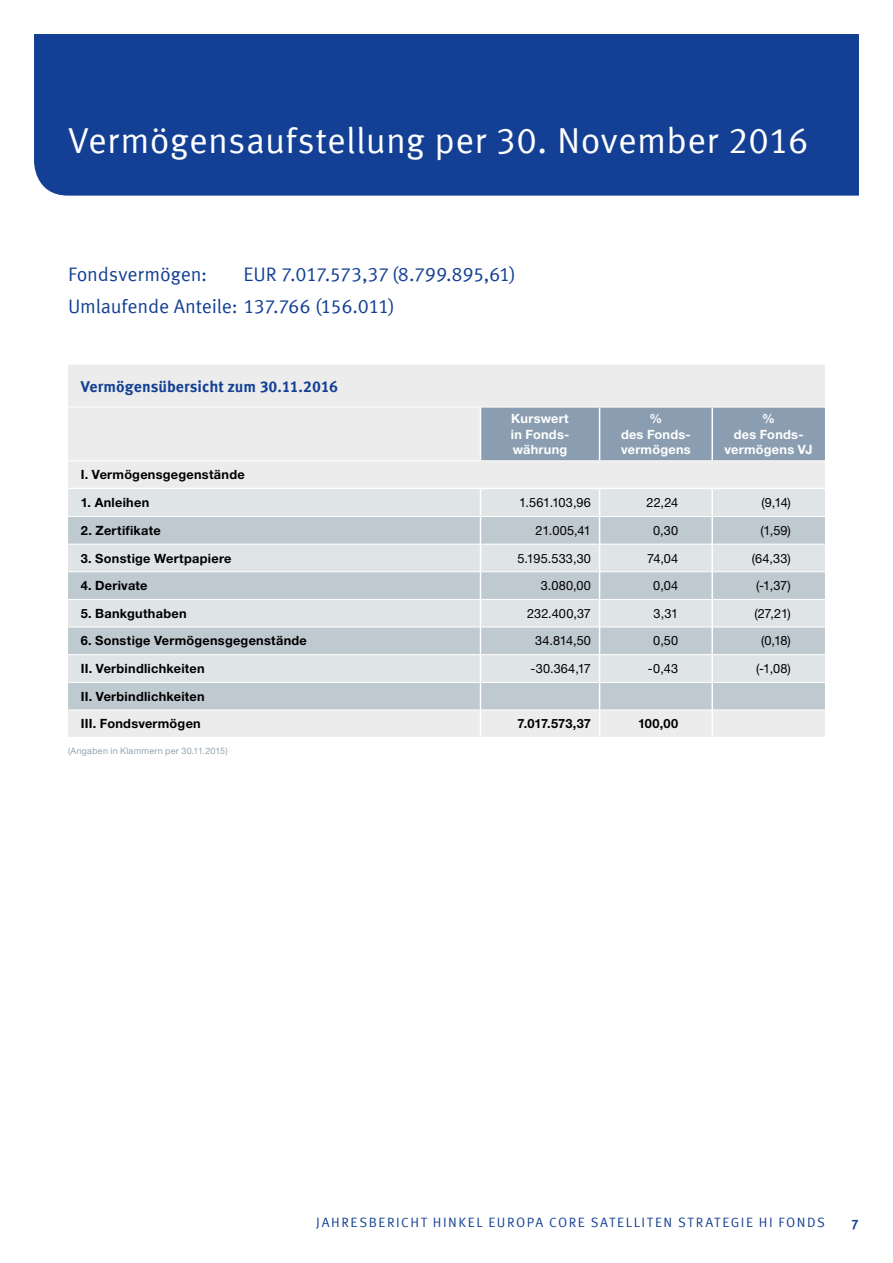
<style>
.page{position:relative;width:893px;height:1263px;background:#fff}
.page>*{position:absolute;margin:0;border:0;box-sizing:border-box;transform-origin:0 0}
.t1{font:36px "Meta Offc Pro Norm";letter-spacing:.01em;color:#fff}
.t2{font:19.5px/32px "Meta Offc Pro Norm";letter-spacing:-.01em;color:#134094}
.t3{font:700 15.75px "Meta Offc Pro";color:#134094}
.t4{font:13.5px "Meta Offc Pro Norm";letter-spacing:.115em;color:#134094}
.t5{font:700 13.5px "Meta Offc Pro";color:#134094}
.t6{font:700 12.75px/27.6px "Helvetica Neue LTW1 G";letter-spacing:.02em;color:#000}
.t7{font:12.75px "Helvetica Neue LTW1 G";letter-spacing:.01em;color:#000}
.t8{font:700 12.75px/15.9px "Helvetica Neue LTW1 G";letter-spacing:.02em;color:#fff;text-align:center}
.t9{font:9px "Helvetica Neue LTW1 G";letter-spacing:.025em;color:#94a5b0}
</style>
<div class="page">
<div style="left:34px;top:34px;width:825px;height:162px;background:#134094"></div>
<div style="left:68px;top:365px;width:757px;height:123px;background:#ececed"></div>
<div style="left:481px;top:408px;width:344px;height:52px;background:#8b9eb1"></div>
<hr style="left:68px;top:407px;width:412px;height:1px;background:#fff">
<hr style="left:480px;top:407px;width:120px;height:1px;background:#fff">
<hr style="left:600px;top:407px;width:112px;height:1px;background:#fff">
<hr style="left:712px;top:407px;width:113px;height:1px;background:#fff">
<hr style="left:68px;top:460px;width:412px;height:1px;background:#fff">
<hr style="left:480px;top:460px;width:120px;height:1px;background:#fff">
<hr style="left:600px;top:460px;width:112px;height:1px;background:#fff">
<hr style="left:712px;top:460px;width:113px;height:1px;background:#fff">
<hr style="left:480px;top:407px;width:1px;height:53px;background:#fff">
<hr style="left:599px;top:407px;width:1px;height:53px;background:#fff">
<svg style="left:68px;top:489px;width:757px;height:248px;background:#d3dade"></svg>
<hr style="left:711px;top:407px;width:2px;height:53px;background:#fff">
<hr style="left:711px;top:489px;width:2px;height:27px;background:#fff">
<hr style="left:711px;top:516px;width:2px;height:28px;background:#fff">
<hr style="left:711px;top:544px;width:2px;height:28px;background:#fff">
<hr style="left:711px;top:572px;width:2px;height:27px;background:#fff">
<hr style="left:711px;top:599px;width:2px;height:28px;background:#fff">
<hr style="left:711px;top:627px;width:2px;height:28px;background:#fff">
<hr style="left:711px;top:655px;width:2px;height:27px;background:#fff">
<hr style="left:711px;top:682px;width:2px;height:28px;background:#fff">
<hr style="left:711px;top:710px;width:2px;height:27px;background:#fff">
<h1 class="t1" style="left:68px;top:113px;width:742px">Vermögensaufstellung per 30. November 2016</h1>
<h2 class="t2" style="left:68px;top:257px;width:449px;text-indent:176px">EU R 7.017.573,37 (8.799.895,61)<br>U mlaufende Anteile: 137.766 (156.011)</h2>
<h2 class="t2" style="left:68px;top:257px;width:141px">Fondsvermögen:</h2>
<p class="t3" style="left:81px;top:374px;width:259px">Vermögensübersicht zum 30.11.2016</p>
<p class="t8" style="left:511px;top:410px;width:60px;text-align:justify">Kurswert in Fonds&shy;währung</p>
<p class="t8" style="left:621px;top:410px;width:71px">%<br>des Fonds&shy;vermögens</p>
<p class="t8" style="left:725px;top:410px;width:89px">%<br>des Fonds&shy;vermögens VJ</p>
<p class="t6" style="left:81px;top:461px;width:165px">I. Vermögensgegenstände</p>
<p class="t6" style="left:81px;top:489px;width:70px">1. Anleihen</p>
<p class="t7" style="left:519px;top:495px;width:73px">1.561.103,96</p>
<p class="t7" style="left:647px;top:495px;width:33px">22,24</p>
<p class="t7" style="left:762px;top:495px;width:31px">(9,14)</p>
<p class="t6" style="left:81px;top:516px;width:81px">2. Zertifikate</p>
<p class="t7" style="left:536px;top:522px;width:57px">21.005,41</p>
<p class="t7" style="left:653px;top:522px;width:27px">0,30</p>
<p class="t7" style="left:760px;top:522px;width:32px">(1,59)</p>
<p class="t6" style="left:81px;top:544px;width:152px">3. Sonstige Wertpapiere</p>
<p class="t7" style="left:517px;top:550px;width:75px">5.195.533,30</p>
<p class="t7" style="left:647px;top:550px;width:32px">74,04</p>
<p class="t7" style="left:752px;top:550px;width:40px">(64,33)</p>
<p class="t6" style="left:81px;top:572px;width:68px">4. Derivate</p>
<p class="t7" style="left:541px;top:578px;width:52px">3.080,00</p>
<p class="t7" style="left:653px;top:578px;width:26px">0,04</p>
<p class="t7" style="left:756px;top:578px;width:36px">(-1,37)</p>
<p class="t6" style="left:81px;top:599px;width:107px">5. Bankguthaben</p>
<p class="t7" style="left:527px;top:605px;width:65px">232.400,37</p>
<p class="t7" style="left:654px;top:605px;width:26px">3,31</p>
<p class="t7" style="left:754px;top:605px;width:38px">(27,21)</p>
<p class="t6" style="left:81px;top:627px;width:228px">6. Sonstige Vermögensgegenstände</p>
<p class="t7" style="left:535px;top:633px;width:57px">34.814,50</p>
<p class="t7" style="left:653px;top:633px;width:26px">0,50</p>
<p class="t7" style="left:761px;top:633px;width:31px">(0,18)</p>
<p class="t6" style="left:81px;top:655px;width:125px">II. Verbindlichkeiten</p>
<p class="t7" style="left:531px;top:661px;width:62px">-30.364,17</p>
<p class="t7" style="left:648px;top:661px;width:32px">-0,43</p>
<p class="t7" style="left:756px;top:661px;width:36px">(-1,08)</p>
<p class="t6" style="left:81px;top:682px;width:125px">II. Verbindlichkeiten<br>III. Fondsvermögen</p>
<p class="t6" style="left:517px;top:710px;width:75px">7.017.573,37</p>
<p class="t6" style="left:638px;top:710px;width:42px">100,00</p>
<p class="t9" style="left:68px;top:745px;width:161px">(Angaben in Klammern per 30.11.2015)</p>
<p class="t4" style="left:316px;top:1211px;width:252px">JAHRESBERICHT HINKEL Europa Core</p>
<p class="t4" style="left:591px;top:1211px;width:19px">Satelliten</p>
<p class="t4" style="left:678px;top:1211px;width:19px">Strategie</p>
<p class="t4" style="left:759px;top:1211px;width:66px">HI Fon ds</p>
<p class="t5" style="left:851px;top:1214px;width:9px">7</p>
</div>
